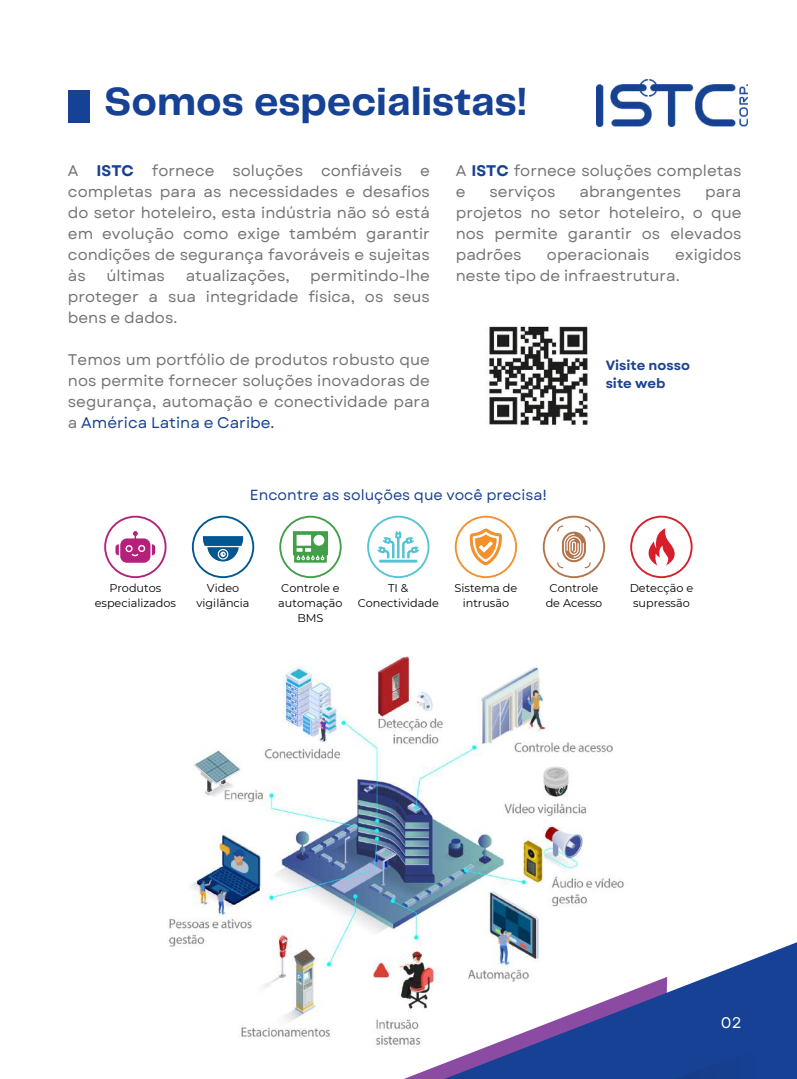
<style>
.page{position:relative;width:797px;height:1079px;background:#fff}
.page>*{position:absolute;margin:0;border:0;box-sizing:border-box;transform-origin:0 0}
.t1{font:700 40.81px "Telegraf";color:#164194}
.t2{font:15.38px/21.1px "Garet";color:#737373;text-align:justify}
.t3{font:15.38px "Garet";color:#fff}
.t4{font:14.62px "Garet";color:#164194}
.t5{font:700 13.38px/18.3px "Garet";color:#1f448e}
.t6{font:11.25px/14.6px "Montserrat";color:#000;text-align:center}
.s1{font-weight:700;color:#164194}
.s2{color:#164194}
</style>
<div class="page">
<div style="left:68px;top:90px;width:21px;height:33px;background:#164194"></div>
<img style="left:168px;top:656px;width:456px;height:291px">
<svg style="left:248px;top:924px;width:549px;height:154px"></svg>
<svg style="left:460px;top:1020px;width:337px;height:58px"></svg>
<img style="left:596px;top:80px;width:151px;height:47px">
<img style="left:488px;top:325px;width:103px;height:101px">
<svg style="left:104px;top:515px;width:63px;height:63px"></svg>
<svg style="left:455px;top:515px;width:62px;height:63px"></svg>
<svg style="left:630px;top:515px;width:62px;height:63px"></svg>
<svg style="left:543px;top:515px;width:62px;height:63px"></svg>
<svg style="left:367px;top:515px;width:62px;height:63px"></svg>
<svg style="left:279px;top:515px;width:63px;height:63px"></svg>
<svg style="left:192px;top:515px;width:62px;height:63px"></svg>
<h1 class="t1" style="left:104px;top:84px;width:424px">Somos especialistas!</h1>
<p class="t2" style="left:68px;top:160px;width:363px">A <span class="s1">ISTC</span> fornece soluções confiáveis e completas para as necessidades e desafios do setor hoteleiro, esta indústria não só está em evolução como exige também garantir condições de segurança favoráveis e sujeitas às</p>
<p class="t2" style="left:106px;top:265px;width:60px">últimas</p>
<p class="t2" style="left:186px;top:265px;width:105px">atualizações,</p>
<p class="t2" style="left:68px;top:265px;width:363px;text-indent:242px">permitindo-lhe proteger a sua integridade física, os seus bens e dados.</p>
<p class="t2" style="left:68px;top:349px;width:363px">Temos um portfólio de produtos robusto que nos permite fornecer soluções inovadoras de segurança, automação e conectividade para a <span class="s2">América Latina e Caribe.</span></p>
<p class="t2" style="left:456px;top:160px;width:287px">A <span class="s1">ISTC</span> fornece soluções completas e</p>
<p class="t2" style="left:489px;top:181px;width:67px">serviços</p>
<p class="t2" style="left:579px;top:181px;width:103px">abrangentes</p>
<p class="t2" style="left:456px;top:181px;width:287px;text-indent:249px">para projetos no setor hoteleiro, o que nos permite garantir os elevados padrões</p>
<p class="t2" style="left:456px;top:244px;width:287px;text-indent:219px">exigidos neste tipo de infraestrutura.</p>
<p class="t2" style="left:547px;top:244px;width:104px">operacionais</p>
<p class="t5" style="left:606px;top:356px;width:86px">Visite nosso site web</p>
<p class="t4" style="left:250px;top:484px;width:299px">Encontre as soluções que você precisa!</p>
<p class="t6" style="left:95px;top:581px;width:83px">Produtos especializados</p>
<p class="t6" style="left:455px;top:581px;width:64px">Sistema de intrusão</p>
<p class="t6" style="left:630px;top:581px;width:65px">Detecção e supressão</p>
<p class="t6" style="left:196px;top:581px;width:55px">Video vigilância</p>
<p class="t6" style="left:278px;top:581px;width:66px">Controle e automação<br>BMS</p>
<p class="t6" style="left:546px;top:581px;width:58px">Controle de Acesso</p>
<p class="t6" style="left:358px;top:581px;width:83px">TI &amp;<br>Conectividade</p>
<p class="t3" style="left:721px;top:1011px;width:22px">02</p>
</div>
